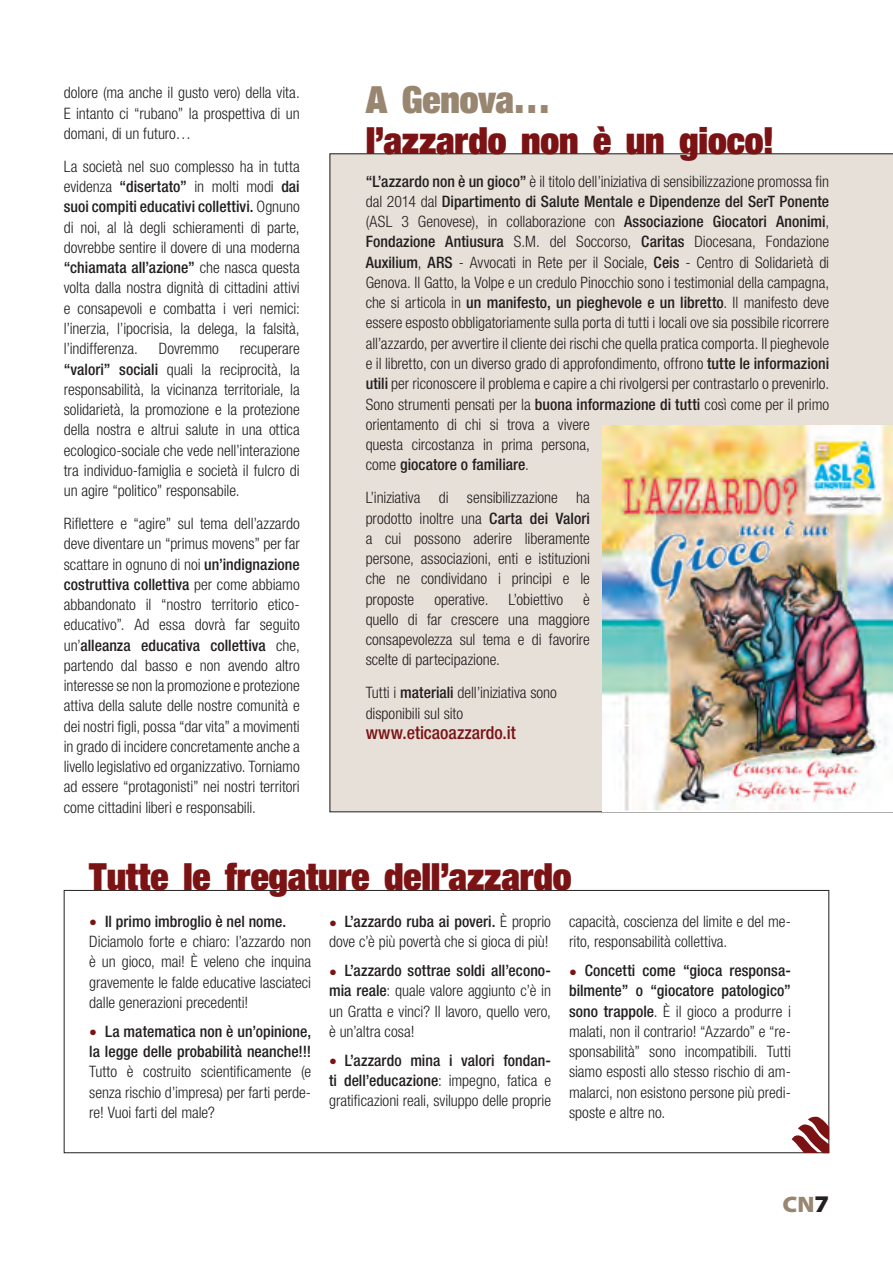
<style>
.page{position:relative;width:893px;height:1263px;background:#fff}
.page>*{position:absolute;margin:0;border:0;box-sizing:border-box;transform-origin:0 0}
.t1{font:900 condensed 37.5px "Helvetica Neue LT Std";letter-spacing:-.005em;color:#7b1315}
.t2{font:900 condensed 37.5px "Helvetica Neue LT Std";color:#998670}
.t3{font:900 semi-expanded 22.5px "Myriad Pro";color:#998670}
.t4{font:500 condensed 18px "Helvetica Neue LT Std";color:#7b1315}
.t5{font:300 condensed 15.75px/20.2px "Helvetica Neue LT Std";letter-spacing:-.005em;color:#231f20;text-align:justify}
.t6{font:500 condensed 15.75px/20.2px "Helvetica Neue LT Std";color:#231f20}
.s1{font-weight:500}
.s2{font-weight:700;color:#7b1315}
.s3{font-size:24px;color:#231f20}
</style>
<div class="page">
<div style="left:330px;top:153px;width:563px;height:659px;background:#e6e0d8"></div>
<svg style="left:792px;top:1116px;width:37px;height:37px"></svg>
<img style="left:603px;top:426px;width:290px;height:385px">
<p class="t5" style="left:64px;top:83px;width:238px">dolore (ma anche il gusto vero) della vita.<br>E intanto ci “rubano” la prospettiva di un domani, di un futuro…</p>
<p class="t5" style="left:64px;top:156px;width:237px">La società nel suo complesso ha in tutta evidenza <span class="s1">“disertato”</span> in molti modi <span class="s1">dai suoi compiti educativi collettivi.</span> Ognuno di noi, al là degli schieramenti di parte, dovrebbe sentire il dovere di una moderna <span class="s1">“chiamata all’azione”</span> che nasca questa volta dalla nostra dignità di cittadini attivi e consapevoli e combatta i veri nemici: l’inerzia, l’ipocrisia, la delega, la falsità, l’indifferenza.</p>
<p class="t5" style="left:159px;top:338px;width:62px">Dovremmo</p>
<p class="t5" style="left:64px;top:338px;width:238px;text-indent:176px">recuperare <span class="s1">“valori” sociali</span> quali la reciprocità, la responsabilità, la vicinanza territoriale, la solidarietà, la promozione e la protezione della nostra e altrui salute in una ottica ecologico-sociale che vede nell’interazione tra individuo-famiglia e società il fulcro di un agire “politico” responsabile.</p>
<p class="t5" style="left:64px;top:513px;width:238px">Riflettere e “agire” sul tema dell’azzardo deve diventare un “primus movens” per far scattare in ognuno di noi <span class="s1">un’indignazione costruttiva collettiva</span> per come abbiamo abbandonato il “nostro territorio etico&shy;educativo”. Ad essa dovrà far seguito un’<span class="s1">alleanza educativa collettiva</span> che, partendo dal basso e non avendo altro interesse se non la promozione e protezione attiva della salute delle nostre comunità e dei nostri figli, possa “dar vita” a movimenti in grado di incidere concretamente anche a livello legislativo ed organizzativo. Torniamo ad essere “protagonisti” nei nostri territori come cittadini liberi e responsabili.</p>
<h1 class="t2" style="left:366px;top:76px;width:187px">A Genova…</h1>
<h1 class="t1" style="left:366px;top:116px;width:411px">l’azzardo non è un gioco!</h1>
<p class="t5" style="left:366px;top:171px;width:465px;text-align:left"><span class="s1">“L’azzardo non è un gioco”</span> è il titolo dell’iniziativa di sensibilizzazione promossa fin dal 2014 dal <span class="s1">Dipartimento di Salute Mentale e Dipendenze del SerT Ponente </span>(ASL 3 Genovese), in collaborazione con <span class="s1">Associazione Giocatori Anonimi</span>, <span class="s1">Fondazione Antiusura</span> S.M. del Soccorso, <span class="s1">Caritas</span> Diocesana, Fondazione <span class="s1">Auxilium</span>, <span class="s1">ARS</span> - Avvocati in Rete per il Sociale, <span class="s1">Ceis</span> - Centro di Solidarietà di Genova. Il Gatto, la Volpe e un credulo Pinocchio sono i testimonial della campagna, che si articola in <span class="s1">un manifesto, un pieghevole e un libretto</span>. Il manifesto deve essere esposto obbligatoriamente sulla porta di tutti i locali ove sia possibile ricorrere all’azzardo, per avvertire il cliente dei rischi che quella pratica comporta. Il pieghevole e il libretto, con un diverso grado di approfondimento, offrono <span class="s1">tutte le informazioni utili</span> per riconoscere il problema e capire a chi rivolgersi per contrastarlo o prevenirlo.<br>Sono strumenti pensati per la <span class="s1">buona informazione di tutti</span> così come per il primo orientamento di chi si trova a vivere<br>questa circostanza in prima persona,<br>come <span class="s1">giocatore o familiare</span>.</p>
<p class="t5" style="left:366px;top:487px;width:226px">L’iniziativa di sensibilizzazione ha prodotto inoltre una <span class="s1">Carta dei Valori </span>a cui possono aderire liberamente persone, associazioni, enti e istituzioni che ne condividano i principi e le proposte</p>
<p class="t5" style="left:366px;top:589px;width:226px;text-indent:218px">è quello di far crescere una maggiore consapevolezza sul tema e di favorire scelte di partecipazione.</p>
<p class="t5" style="left:366px;top:682px;width:193px">Tutti i <span class="s1">materiali</span> dell’iniziativa sono disponibili sul sito</p>
<p class="t4" style="left:366px;top:722px;width:152px">www.eticaoazzardo.it</p>
<p class="t5" style="left:434px;top:589px;width:56px">operative.</p>
<p class="t5" style="left:509px;top:589px;width:56px">L’obiettivo</p>
<h1 class="t1" style="left:89px;top:852px;width:484px">Tutte le fregature dell’azzardo</h1>
<p class="t5" style="left:89px;top:911px;width:223px;text-align:left"><span class="s2">•</span> <span class="s1">Il primo imbroglio è nel nome.<br></span>Diciamolo forte e chiaro: l’azzardo non è un gioco, mai! È veleno che inquina gravemente le falde educative lasciateci dalle generazioni precedenti!</p>
<p class="t6" style="left:89px;top:1021px;width:223px"><span class="s2">•</span> La matematica non è un’opinione, la legge delle probabilità neanche!!!</p>
<p class="t5" style="left:89px;top:1061px;width:223px">Tutto è costruito scientificamente (e senza rischio d’impresa) per farti perde&shy;re! Vuoi farti del male?</p>
<p class="t5" style="left:329px;top:911px;width:223px"><span class="s2">•</span> <span class="s1">L’azzardo ruba ai poveri.</span> È proprio dove c’è più povertà che si gioca di più!</p>
<p class="t5" style="left:329px;top:960px;width:223px"><span class="s2">•</span> <span class="s1">L’azzardo sottrae soldi all’econo&shy;mia reale</span>: quale valore aggiunto c’è in un Gratta e vinci? Il lavoro, quello vero, è un’altra cosa!</p>
<p class="t5" style="left:329px;top:1050px;width:223px"><span class="s2">•</span> <span class="s1">L’azzardo mina i valori fondan&shy;ti dell’educazione</span>: impegno, fatica e gratificazioni reali, sviluppo delle proprie</p>
<p class="t5" style="left:569px;top:911px;width:223px">capacità, coscienza del limite e del me&shy;rito, responsabilità collettiva.</p>
<p class="t5" style="left:569px;top:960px;width:223px"><span class="s2">•</span> <span class="s1">Concetti come “gioca responsa&shy;bilmente” o “giocatore patologico” sono trappole</span>. È il gioco a produrre i malati, non il contrario! “Azzardo” e “re&shy;sponsabilità” sono incompatibili. Tutti siamo esposti allo stesso rischio di am&shy;malarci, non esistono persone più predi&shy;sposte e altre no.</p>
<h2 class="t3" style="left:782px;top:1191px;width:48px">CN<span class="s3">7</span></h2>
</div>
